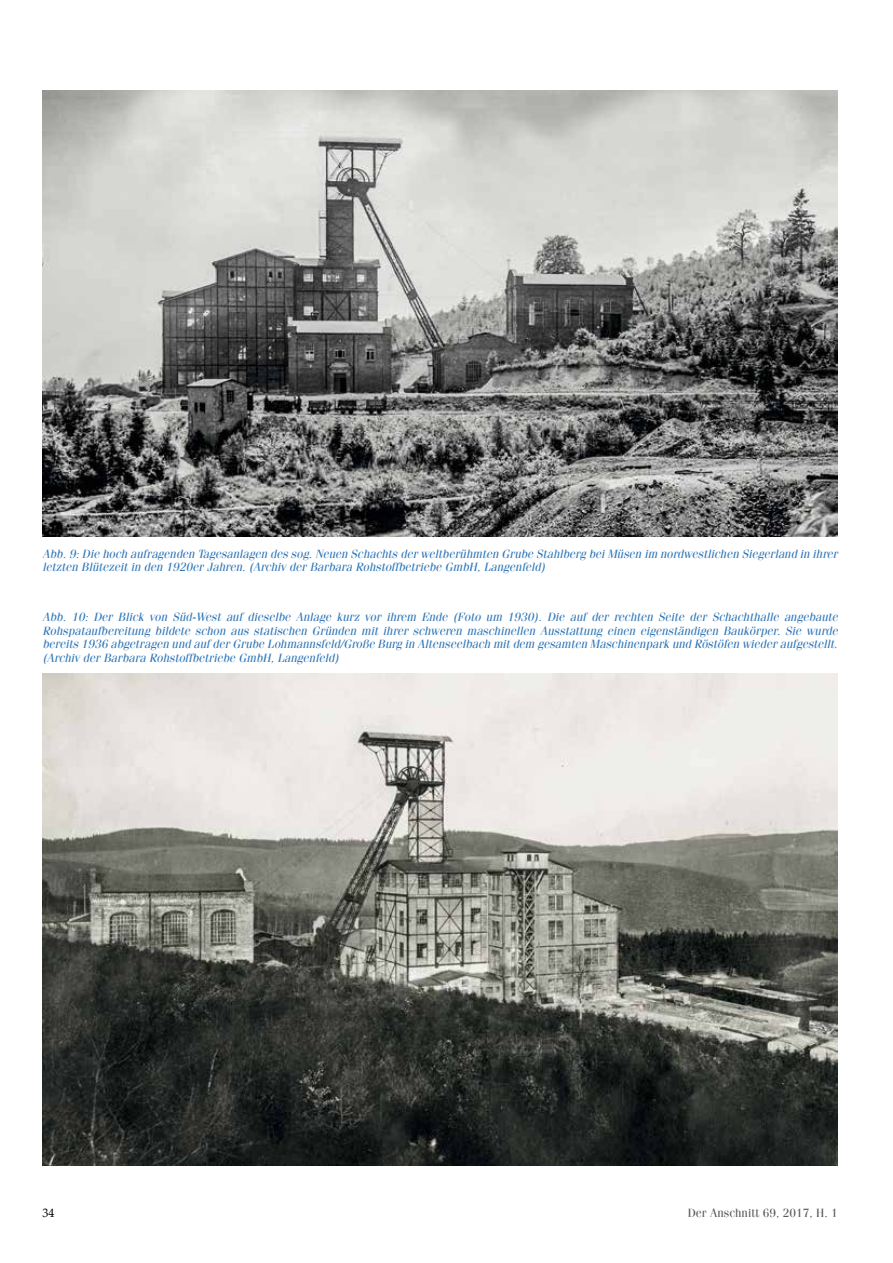
<style>
.page{position:relative;width:893px;height:1263px;background:#fff}
.page>*{position:absolute;margin:0;border:0;box-sizing:border-box;transform-origin:0 0}
.t1{font:italic 12px/13.5px "Fenice LT";color:#3077b8;text-align:justify}
.t2{font:12px "Fenice LT";color:#58585a}
.t3{font:12px "Palatino";color:#000}
</style>
<div class="page">
<img style="left:43px;top:674px;width:795px;height:491px">
<img style="left:43px;top:90px;width:795px;height:447px">
<p class="t1" style="left:43px;top:547px;width:797px">Abb. 9: Die hoch aufragenden Tagesanlagen des sog. Neuen Schachts der weltberühmten Grube Stahlberg bei Müsen im nordwestlichen Siegerland in ihrer letzten Blütezeit in den 1920er Jahren. (Archiv der Barbara Rohstoffbetriebe GmbH, Langenfeld)</p>
<p class="t1" style="left:43px;top:610px;width:797px">Abb. 10: Der Blick von Süd-West auf dieselbe Anlage kurz vor ihrem Ende (Foto um 1930). Die auf der rechten Seite der Schachthalle angebaute Rohspataufbereitung bildete schon aus statischen Gründen mit ihrer schweren maschinellen Ausstattung einen eigenständigen Baukörper. Sie wurde bereits 1936 abgetragen und auf der Grube Lohmannsfeld/Große Burg in Altenseelbach mit dem gesamten Maschinenpark und Röstöfen wieder aufgestellt. (Archiv der Barbara Rohstoffbetriebe GmbH, Langenfeld)</p>
<p class="t3" style="left:43px;top:1203px;width:13px">34</p>
<p class="t2" style="left:688px;top:1206px;width:152px">Der Anschnitt 69, 2017, H. 1</p>
</div>
